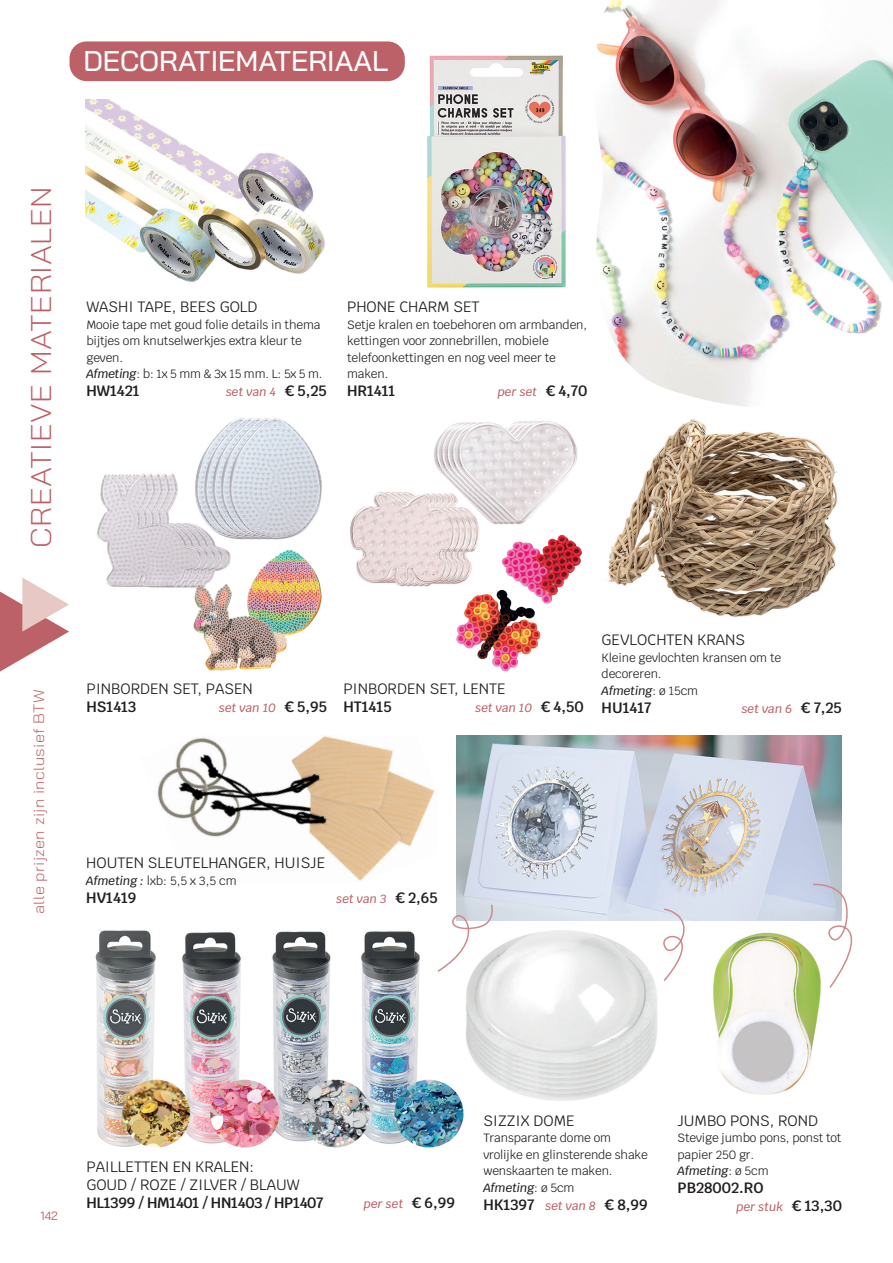
<style>
.page{position:relative;width:893px;height:1263px;background:#fff}
.page>*{position:absolute;margin:0;border:0;box-sizing:border-box;transform-origin:0 0}
.t1{font:300 28.5px "Bai Jamjuree";letter-spacing:.02em;color:#bd6168;scale:1.1 1}
.t2{font:500 28.5px "Bai Jamjuree";color:#fff}
.t3{font:15px "Krub";color:#231f20}
.t4{font:600 15px "Krub";color:#231f20}
.t5{font:300 15px "Bai Jamjuree";letter-spacing:.02em;color:#bd6168;scale:1.1 1}
.t6{font:600 15px "Krub";letter-spacing:-.02em;color:#231f20}
.t7{font:12px/16.5px "Krub";letter-spacing:-.01em;color:#231f20}
.t8{font:italic 500 12px "Krub";color:#bd6168}
.t9{font:italic 500 12px "Krub";letter-spacing:-.01em;color:#231f20}
.t10{font:12px "Bai Jamjuree";color:#bd6168}
.s1{font-weight:500;font-style:italic}
.s2{font-weight:600;font-style:normal;font-size:15px;color:#231f20}
.s3{font-weight:400;font-style:normal}
.s4{font-weight:500;font-style:italic;font-size:12px;color:#bd6168}
</style>
<div class="page">
<svg style="left:0;top:577px;width:69px;height:95px"></svg>
<img style="left:713px;top:932px;width:108px;height:163px">
<img style="left:347px;top:53px;width:219px;height:235px">
<div style="left:70px;top:41px;width:335px;height:40px;background:#bd6168;border-radius:17px"></div>
<img style="left:85px;top:99px;width:240px;height:183px">
<img style="left:97px;top:418px;width:225px;height:170px">
<img style="left:350px;top:421px;width:227px;height:166px">
<img style="left:607px;top:419px;width:231px;height:198px">
<img style="left:466px;top:930px;width:192px;height:171px">
<img style="left:157px;top:736px;width:278px;height:145px">
<img style="left:95px;top:930px;width:70px;height:217px">
<img style="left:176px;top:932px;width:73px;height:212px">
<img style="left:272px;top:931px;width:67px;height:211px">
<img style="left:361px;top:931px;width:71px;height:213px">
<img style="left:596px;top:0;width:297px;height:406px">
<img style="left:122px;top:1080px;width:68px;height:67px;border-radius:34px">
<img style="left:210px;top:1080px;width:69px;height:67px">
<img style="left:301px;top:1080px;width:69px;height:67px">
<img style="left:394px;top:1080px;width:69px;height:67px">
<img style="left:244px;top:548px;width:78px;height:87px">
<img style="left:170px;top:583px;width:120px;height:88px">
<img style="left:495px;top:532px;width:87px;height:72px">
<img style="left:455px;top:581px;width:92px;height:91px">
<img style="left:456px;top:735px;width:386px;height:186px">
<svg style="left:811px;top:883px;width:42px;height:106px"></svg>
<svg style="left:658px;top:908px;width:49px;height:73px"></svg>
<svg style="left:437px;top:903px;width:59px;height:70px"></svg>
<p class="t2" style="left:83px;top:45px;width:306px">DECORATIEMATERIAAL</p>
<h1 class="t1" style="left:17px;top:548px;width:330px;rotate:-90deg">CREATIEVE MATERIALEN</h1>
<p class="t3" style="left:86px;top:294px;width:173px">WASHI TAPE, BEES GOLD</p>
<p class="t7" style="left:86px;top:316px;width:236px">Mooie tape met goud folie details in thema bijtjes om knutselwerkjes extra kleur te geven.</p>
<p class="t7" style="left:86px;top:366px;width:238px"><span class="s1">Afmeting</span>: b: 1x 5 mm &amp; 3x 15 mm. L: 5x 5 m.</p>
<p class="t4" style="left:86px;top:382px;width:55px">HW1421</p>
<p class="t8" style="left:226px;top:385px;width:102px">set van 4 <span class="s2">€ 5,25</span></p>
<p class="t3" style="left:347px;top:294px;width:134px">PHONE CHARM SET</p>
<p class="t7" style="left:347px;top:316px;width:242px">Setje kralen en toebehoren om armbanden, kettingen voor zonnebrillen, mobiele telefoonkettingen en nog veel meer te maken.</p>
<p class="t4" style="left:347px;top:382px;width:50px">HR1411</p>
<p class="t8" style="left:498px;top:385px;width:91px">per set <span class="s2">€ 4,70</span></p>
<p class="t5" style="left:26px;top:914px;width:206px;rotate:-90deg">alle prijzen zijn inclusief BTW</p>
<p class="t3" style="left:86px;top:676px;width:168px">PINBORDEN SET, PASEN</p>
<p class="t4" style="left:86px;top:698px;width:51px">HS1413</p>
<p class="t8" style="left:219px;top:701px;width:110px">set van 10 <span class="s2">€ 5,95</span></p>
<p class="t3" style="left:343px;top:676px;width:164px">PINBORDEN SET, LENTE</p>
<p class="t4" style="left:343px;top:698px;width:50px">HT1415</p>
<p class="t8" style="left:476px;top:701px;width:110px">set van 10 <span class="s2">€ 4,50</span></p>
<p class="t3" style="left:602px;top:627px;width:145px">GEVLOCHTEN KRANS</p>
<p class="t7" style="left:602px;top:649px;width:181px">Kleine gevlochten kransen om te decoreren.</p>
<p class="t9" style="left:602px;top:683px;width:98px">Afmeting<span class="s3">: ø 15cm</span></p>
<p class="t4" style="left:602px;top:699px;width:51px">HU1417</p>
<p class="t8" style="left:742px;top:701px;width:102px">set van 6 <span class="s2">€ 7,25</span></p>
<p class="t3" style="left:86px;top:850px;width:240px">HOUTEN SLEUTELHANGER, HUISJE</p>
<p class="t7" style="left:86px;top:872px;width:152px"><span class="s1">Afmeting :</span> lxb: 5,5 x 3,5 cm</p>
<p class="t4" style="left:86px;top:889px;width:52px">HV1419</p>
<p class="t8" style="left:336px;top:892px;width:103px">set van 3 <span class="s2">€ 2,65</span></p>
<p class="t10" style="left:40px;top:1205px;width:19px">142</p>
<p class="t3" style="left:86px;top:1154px;width:170px">PAILLETTEN EN KRALEN:</p>
<p class="t3" style="left:86px;top:1172px;width:215px">GOUD / ROZE / ZILVER / BLAUW</p>
<p class="t6" style="left:86px;top:1194px;width:239px">HL1399 / HM1401 / HN1403 / HP1407</p>
<p class="t8" style="left:364px;top:1197px;width:93px">per set <span class="s2">€ 6,99</span></p>
<p class="t3" style="left:483px;top:1107px;width:93px">SIZZIX DOME</p>
<p class="t7" style="left:483px;top:1129px;width:166px">Transparante dome om vrolijke en glinsterende shake wenskaarten te maken.</p>
<p class="t9" style="left:483px;top:1180px;width:93px">Afmeting<span class="s3">: ø 5cm</span></p>
<p class="t4" style="left:483px;top:1195px;width:166px">HK1397 <span class="s4">set van 8</span> € 8,99</p>
<p class="t3" style="left:677px;top:1107px;width:142px">JUMBO PONS, ROND</p>
<p class="t7" style="left:677px;top:1129px;width:165px">Stevige jumbo pons, ponst tot papier 250 gr.</p>
<p class="t9" style="left:677px;top:1164px;width:93px">Afmeting<span class="s3">: ø 5cm</span></p>
<p class="t4" style="left:677px;top:1179px;width:88px">PB28002.RO</p>
<p class="t8" style="left:736px;top:1200px;width:107px">per stuk <span class="s2">€ 13,30</span></p>
</div>
